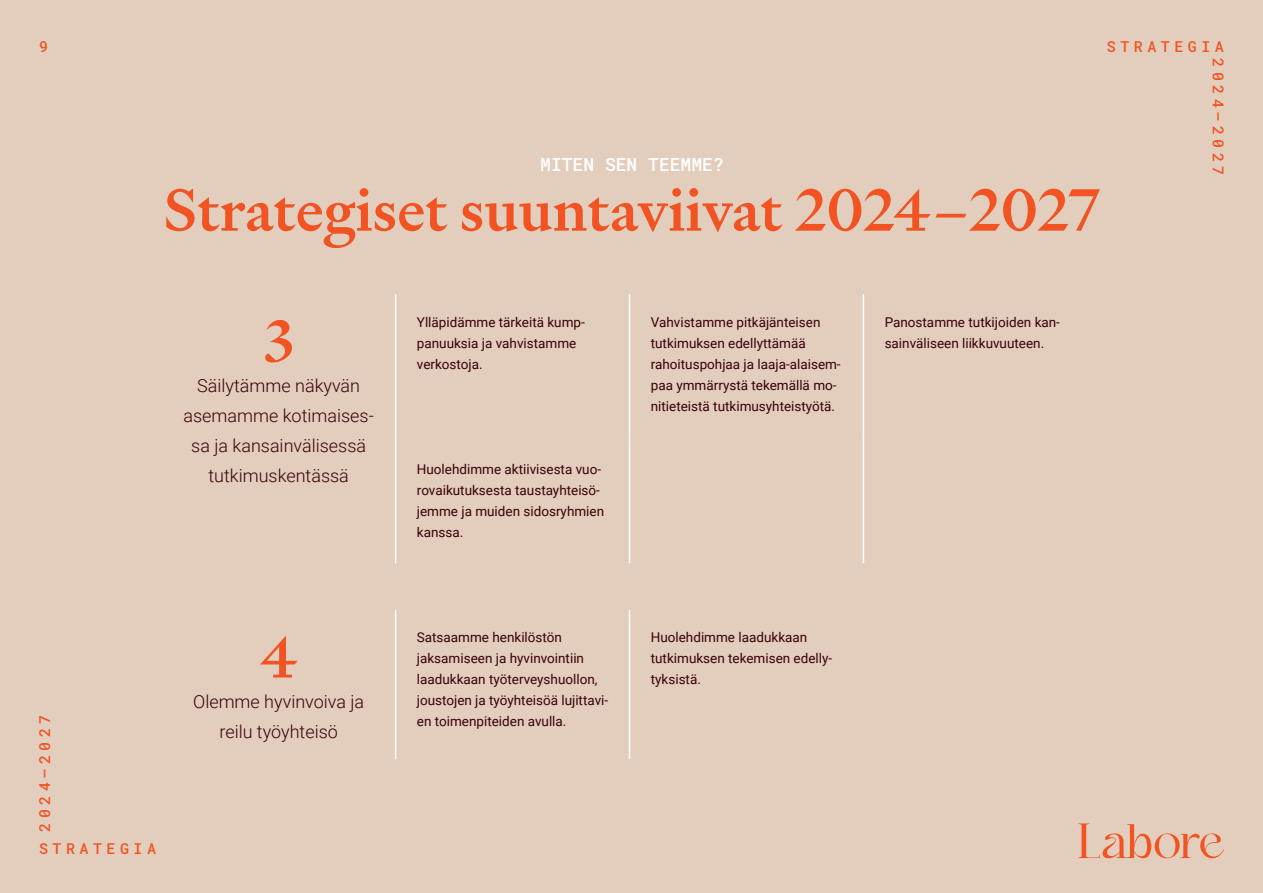
<style>
.page{position:relative;width:1263px;height:893px;background:#e3cdbd}
.page>*{position:absolute;margin:0;border:0;box-sizing:border-box;transform-origin:0 0}
.Otsikko{font:500 60px "Signifier";color:#f15422}
.Ingressi{font:300 18px/30px "Roboto";color:#380108;text-align:center}
.Väliotsikko{font:500 18px "Roboto Mono";color:#fff}
.t1{font:500 15px "Roboto Mono";letter-spacing:.3em;color:#f15422}
.Leipis_ilman_sisennystä{font:13.5px/21px "Roboto";color:#380108}
</style>
<div class="page">
<svg style="left:1078px;top:823px;width:146px;height:35px"></svg>
<hr style="left:395px;top:294px;width:1px;height:143px;background:#fff">
<hr style="left:629px;top:294px;width:1px;height:143px;background:#fff">
<hr style="left:863px;top:294px;width:1px;height:143px;background:#fff">
<hr style="left:395px;top:437px;width:1px;height:126px;background:#fff">
<hr style="left:629px;top:437px;width:1px;height:126px;background:#fff">
<hr style="left:863px;top:437px;width:1px;height:126px;background:#fff">
<hr style="left:395px;top:610px;width:1px;height:149px;background:#fff">
<hr style="left:629px;top:610px;width:1px;height:149px;background:#fff">
<p class="t1" style="left:39px;top:36px;width:11px">9</p>
<p class="t1" style="left:1107px;top:36px;width:118px">STRATEGIA</p>
<p class="t1" style="left:1228px;top:58px;width:119px;rotate:90deg">2024–2027</p>
<p class="Väliotsikko" style="left:540px;top:152px;width:185px">MITEN SEN TEEMME?</p>
<p class="Otsikko" style="left:164px;top:172px;width:938px">Strategiset suuntaviivat 2024–2027</p>
<p class="Otsikko" style="left:264px;top:304px;width:32px">3</p>
<p class="Ingressi" style="left:184px;top:370px;width:192px">Säilytämme näkyvän asemamme kotimaises&shy;sa ja kansainvälisessä tutkimuskentässä</p>
<p class="Leipis_ilman_sisennystä" style="left:417px;top:311px;width:169px">Ylläpidämme tärkeitä kump&shy;panuuksia ja vahvistamme verkostoja.</p>
<p class="Leipis_ilman_sisennystä" style="left:651px;top:311px;width:191px">Vahvistamme pitkäjänteisen tutkimuksen edellyttämää rahoituspohjaa ja laaja-alaisem&shy;paa ymmärrystä tekemällä mo&shy;nitieteistä tutkimusyhteistyötä.</p>
<p class="Leipis_ilman_sisennystä" style="left:885px;top:311px;width:177px">Panostamme tutkijoiden kan&shy;sainväliseen liikkuvuuteen.</p>
<p class="Leipis_ilman_sisennystä" style="left:417px;top:458px;width:189px">Huolehdimme aktiivisesta vuo&shy;rovaikutuksesta taustayhteisö&shy;jemme ja muiden sidosryhmien kanssa.</p>
<p class="t1" style="left:34px;top:832px;width:119px;rotate:-90deg">2024–2027</p>
<p class="t1" style="left:39px;top:838px;width:119px">STRATEGIA</p>
<p class="Otsikko" style="left:259px;top:619px;width:40px">4</p>
<p class="Ingressi" style="left:193px;top:685px;width:173px">Olemme hyvinvoiva ja reilu työyhteisö</p>
<p class="Leipis_ilman_sisennystä" style="left:417px;top:626px;width:193px">Satsaamme henkilöstön jaksamiseen ja hyvinvointiin laadukkaan työterveyshuollon, joustojen ja työyhteisöä lujittavi&shy;en toimenpiteiden avulla.</p>
<p class="Leipis_ilman_sisennystä" style="left:651px;top:626px;width:183px">Huolehdimme laadukkaan tutkimuksen tekemisen edelly&shy;tyksistä.</p>
</div>
